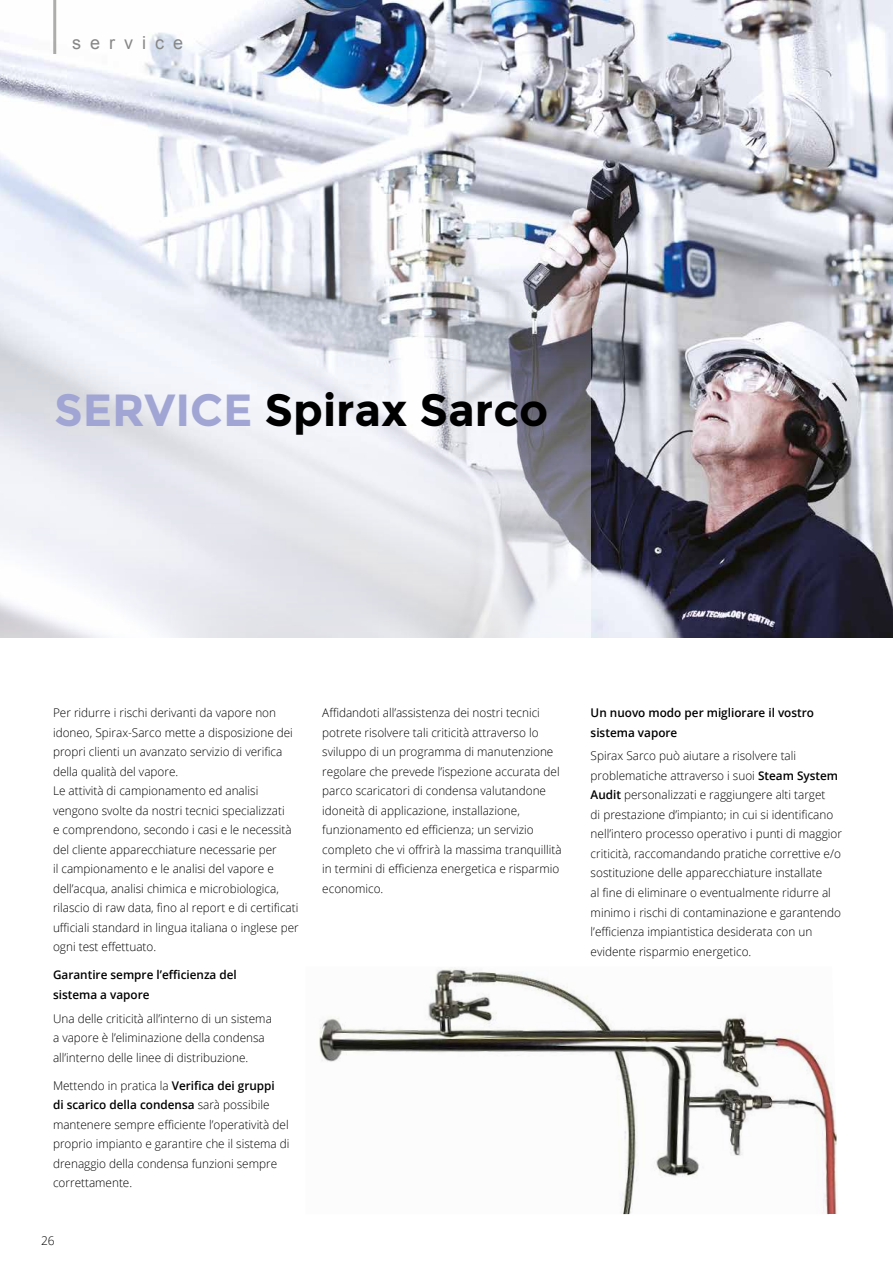
<style>
.page{position:relative;width:893px;height:1263px;background:#fff}
.page>*{position:absolute;margin:0;border:0;box-sizing:border-box;transform-origin:0 0}
.t1{font:700 45px "Montserrat";color:#000}
.t2{font:18px "Arial";letter-spacing:.5em;color:#878787}
.t3{font:300 12px/19.5px "Open Sans";color:#000}
.t4{font:600 12px/19.5px "Open Sans";color:#000}
.s1{color:#a1a5d3}
.s2{font-weight:600}
</style>
<div class="page">
<img style="left:591px;top:0;width:302px;height:638px">
<svg style="left:0;top:0;width:591px;height:638px"></svg>
<img style="left:319px;top:967px;width:518px;height:247px">
<h2 class="t2" style="left:72px;top:31px;width:113px">service</h2>
<h1 class="t1" style="left:54px;top:384px;width:496px"><span class="s1">SERVICE</span> Spirax Sarco</h1>
<p class="t3" style="left:53px;top:703px;width:247px">Per ridurre i rischi derivanti da vapore non idoneo, Spirax-Sarco mette a disposizione dei propri clienti un avanzato servizio di verifica della qualità del vapore.<br>Le attività di campionamento ed analisi vengono svolte da nostri tecnici specializzati<br>e comprendono, secondo i casi e le necessità del cliente apparecchiature necessarie per<br>il campionamento e le analisi del vapore e dell’acqua, analisi chimica e microbiologica, rilascio di raw data, fino al report e di certificati ufficiali standard in lingua italiana o inglese per ogni test effettuato.</p>
<p class="t4" style="left:53px;top:965px;width:185px">Garantire sempre l’efficienza del sistema a vapore</p>
<p class="t3" style="left:53px;top:1008px;width:220px">Una delle criticità all’interno di un sistema a vapore è l’eliminazione della condensa all’interno delle linee di distribuzione.</p>
<p class="t3" style="left:53px;top:1075px;width:238px">Mettendo in pratica la <span class="s2">Verifica dei gruppi<br>di scarico della condensa</span> sarà possibile mantenere sempre efficiente l’operatività del proprio impianto e garantire che il sistema di drenaggio della condensa funzioni sempre correttamente.</p>
<p class="t3" style="left:41px;top:1230px;width:15px">26</p>
<p class="t3" style="left:322px;top:703px;width:241px">Affidandoti all’assistenza dei nostri tecnici potrete risolvere tali criticità attraverso lo sviluppo di un programma di manutenzione regolare che prevede l’ispezione accurata del parco scaricatori di condensa valutandone idoneità di applicazione, installazione, funzionamento ed efficienza; un servizio completo che vi offrirà la massima tranquillità in termini di efficienza energetica e risparmio economico.</p>
<p class="t4" style="left:591px;top:703px;width:225px">Un nuovo modo per migliorare il vostro sistema vapore</p>
<p class="t3" style="left:591px;top:746px;width:253px">Spirax Sarco può aiutare a risolvere tali problematiche attraverso i suoi <span class="s2">Steam System Audit</span> personalizzati e raggiungere alti target<br>di prestazione d’impianto; in cui si identificano nell’intero processo operativo i punti di maggior criticità, raccomandando pratiche correttive e/o sostituzione delle apparecchiature installate<br>al fine di eliminare o eventualmente ridurre al minimo i rischi di contaminazione e garantendo l’efficienza impiantistica desiderata con un evidente risparmio energetico.</p>
</div>
